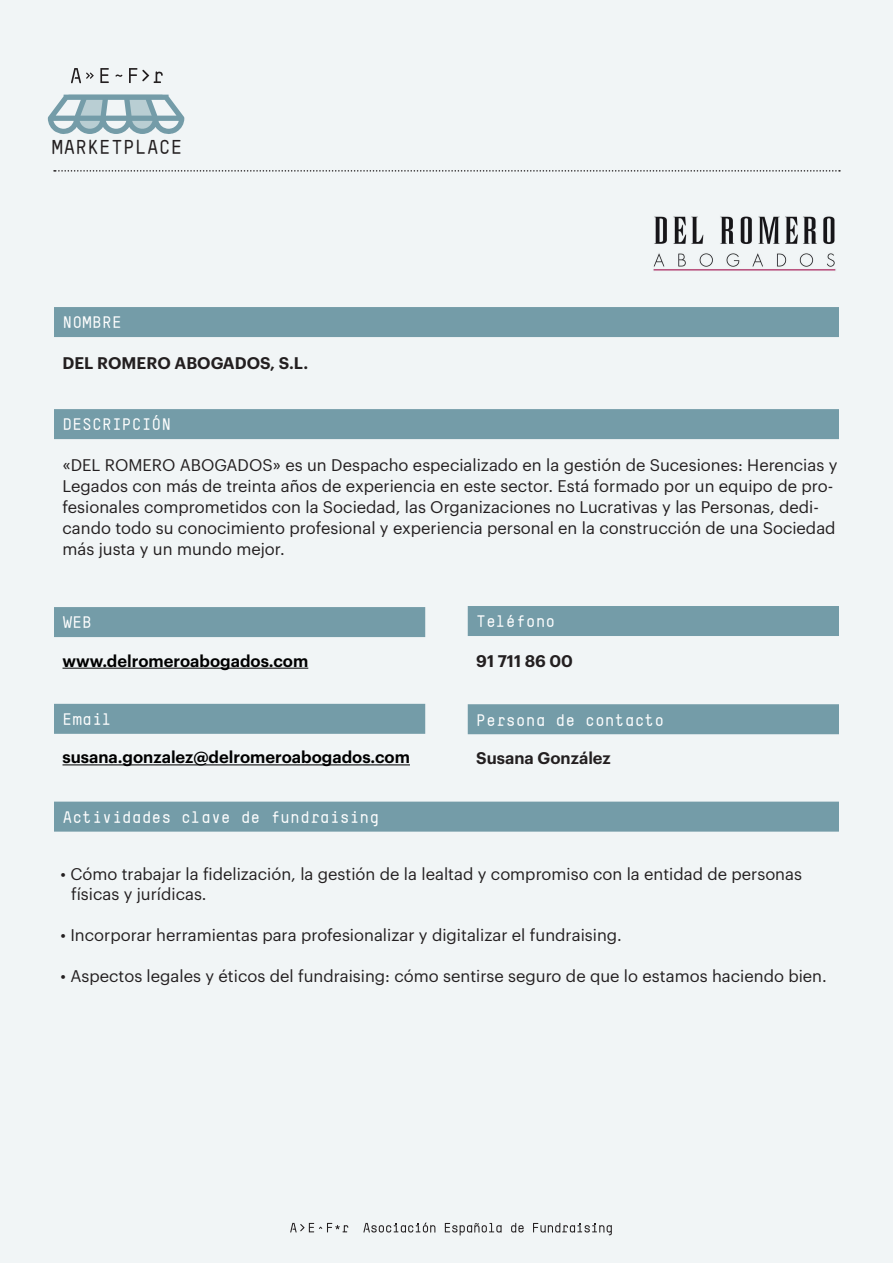
<style>
.page{position:relative;width:893px;height:1263px;background:#f1f5f6}
.page>*{position:absolute;margin:0;border:0;box-sizing:border-box;transform-origin:0 0}
.t1{font:700 19.95px "T Star Mono Round";color:#231f20}
.t2{font:16.5px/21px "Graphik";color:#231f20}
.Campos{font:700 16.5px "T Star Mono Round";color:#fff}
.t3{font:600 16.5px "Graphik";color:#000}
.t4{font:600 16.5px "Graphik";color:#231f20}
</style>
<div class="page">
<img style="left:653px;top:216px;width:183px;height:55px">
<div style="left:54px;top:307px;width:785px;height:30px;background:#749ca8"></div>
<div style="left:54px;top:409px;width:785px;height:30px;background:#749ca8"></div>
<div style="left:54px;top:607px;width:371px;height:30px;background:#749ca8"></div>
<hr style="left:63px;top:668px;width:245px;height:1px;background:#000">
<div style="left:468px;top:606px;width:371px;height:30px;background:#749ca8"></div>
<div style="left:54px;top:704px;width:371px;height:30px;background:#749ca8"></div>
<hr style="left:63px;top:764px;width:347px;height:1px;background:#000">
<div style="left:468px;top:704px;width:371px;height:30px;background:#749ca8"></div>
<div style="left:54px;top:802px;width:785px;height:30px;background:#749ca8"></div>
<svg style="left:290px;top:1223px;width:58px;height:9px"></svg>
<svg style="left:445px;top:1223px;width:57px;height:12px"></svg>
<svg style="left:511px;top:1223px;width:13px;height:9px"></svg>
<svg style="left:533px;top:1223px;width:79px;height:12px"></svg>
<svg style="left:363px;top:1222px;width:72px;height:10px"></svg>
<svg style="left:115px;top:74px;width:7px;height:3px"></svg>
<svg style="left:100px;top:68px;width:9px;height:15px"></svg>
<svg style="left:129px;top:68px;width:34px;height:15px"></svg>
<svg style="left:71px;top:68px;width:23px;height:15px"></svg>
<svg style="left:54px;top:170px;width:786px;height:2px"></svg>
<svg style="left:48px;top:95px;width:136px;height:39px"></svg>
<p class="t1" style="left:52px;top:135px;width:133px">MARKETPLACE</p>
<p class="Campos" style="left:63px;top:313px;width:61px">NOMBRE</p>
<p class="t4" style="left:63px;top:350px;width:247px">DEL ROMERO ABOGADOS, S.L.</p>
<p class="Campos" style="left:63px;top:415px;width:110px">DESCRIPCIÓN</p>
<p class="t2" style="left:63px;top:453px;width:776px">«DEL ROMERO ABOGADOS» es un Despacho especializado en la gestión de Sucesiones: Herencias y Legados con más de treinta años de experiencia en este sector. Está formado por un equipo de pro&shy;fesionales comprometidos con la Sociedad, las Organizaciones no Lucrativas y las Personas, dedi&shy;cando todo su conocimiento profesional y experiencia personal en la construcción de una Sociedad más justa y un mundo mejor.</p>
<p class="Campos" style="left:63px;top:613px;width:31px">WEB</p>
<p class="t3" style="left:63px;top:648px;width:247px">www.delromeroabogados.com</p>
<p class="Campos" style="left:63px;top:709px;width:51px">Email</p>
<p class="t3" style="left:63px;top:745px;width:349px">susana.gonzalez@delromeroabogados.com</p>
<p class="Campos" style="left:63px;top:807px;width:318px">Actividades clave de fundraising</p>
<p class="Campos" style="left:476px;top:611px;width:81px">Teléfono</p>
<p class="t4" style="left:476px;top:648px;width:98px">91 711 86 00</p>
<p class="Campos" style="left:476px;top:710px;width:190px">Persona de contacto</p>
<p class="t4" style="left:476px;top:745px;width:136px">Susana González</p>
<p class="t2" style="left:71px;top:863px;width:732px;line-height:19.8px;text-indent:-10px">• Cómo trabajar la fidelización, la gestión de la lealtad y compromiso con la entidad de personas físicas y jurídicas.</p>
<p class="t2" style="left:61px;top:923px;width:563px">• Incorporar herramientas para profesionalizar y digitalizar el fundraising.</p>
<p class="t2" style="left:61px;top:964px;width:768px">• Aspectos legales y éticos del fundraising: cómo sentirse seguro de que lo estamos haciendo bien.</p>
</div>
